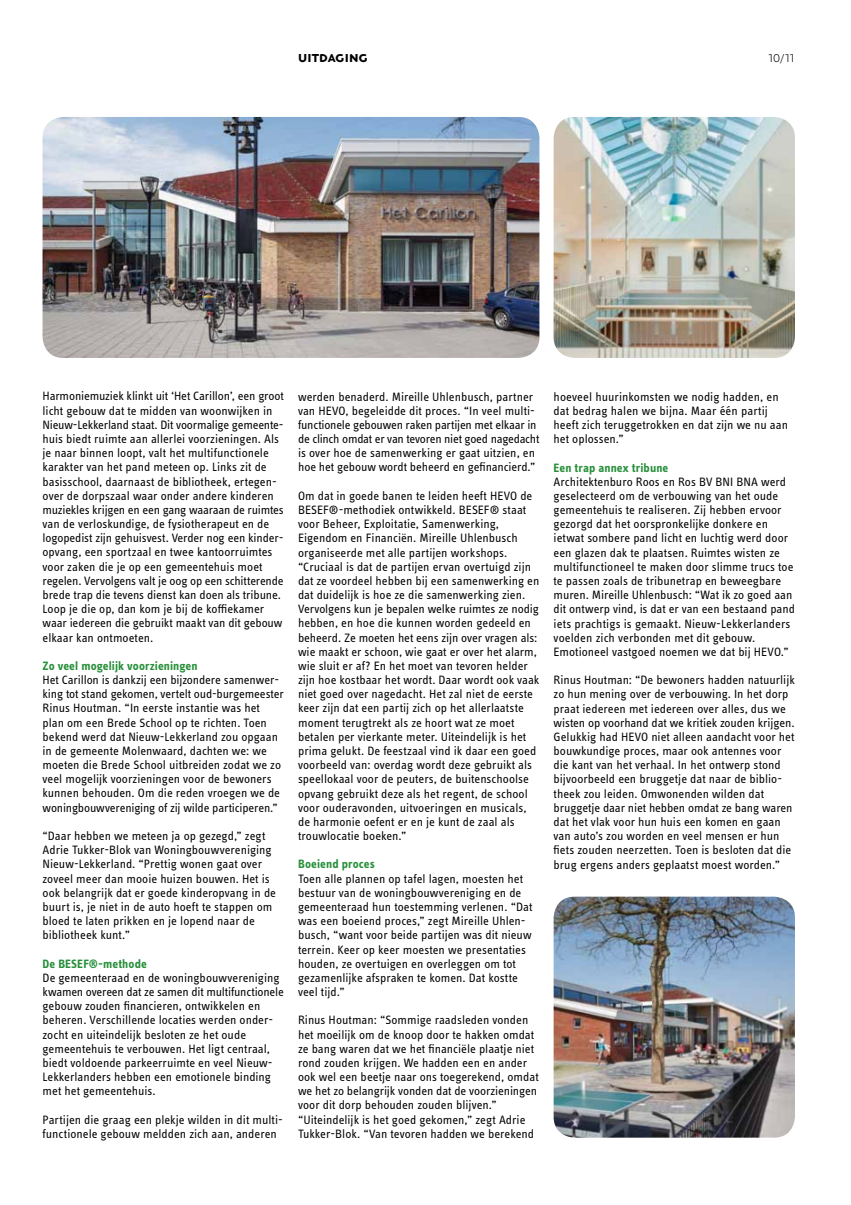
<style>
.page{position:relative;width:851px;height:1205px;background:#fff}
.page>*{position:absolute;margin:0;border:0;box-sizing:border-box;transform-origin:0 0}
.t1{font:12.5px/14.1px "Info OT Text";color:#000}
.t2{font:700 12.5px "Info OT Text";letter-spacing:.01em;color:#28903b}
.t3{font:900 11.88px "Locator Display";letter-spacing:.015em;color:#000}
.t4{font:300 11.88px "Locator";color:#000}
</style>
<div class="page">
<img style="left:43px;top:117px;width:496px;height:241px">
<img style="left:553px;top:896px;width:241px;height:241px">
<img style="left:553px;top:117px;width:241px;height:241px">
<p class="t3" style="left:298px;top:51px;width:71px">UITDAGING</p>
<p class="t4" style="left:768px;top:52px;width:27px">10/11</p>
<p class="t1" style="left:43px;top:389px;width:243px">Harmoniemuziek klinkt uit ‘Het Carillon’, een groot licht gebouw dat te midden van woonwijken in Nieuw-Lekkerland staat. Dit voormalige gemeente&shy;huis biedt ruimte aan allerlei voorzieningen. Als je naar binnen loopt, valt het multifunctionele karakter van het pand meteen op. Links zit de basisschool, daarnaast de bibliotheek, ertegen&shy;over de dorpszaal waar onder andere kinderen muziekles krijgen en een gang waaraan de ruimtes van de verloskundige, de fysiotherapeut en de logopedist zijn gehuisvest. Verder nog een kinder&shy;opvang, een sportzaal en twee kantoorruimtes voor zaken die je op een gemeentehuis moet regelen. Vervolgens valt je oog op een schitterende brede trap die tevens dienst kan doen als tribune.<br>Loop je die op, dan kom je bij de koffiekamer waar iedereen die gebruikt maakt van dit gebouw elkaar kan ontmoeten.</p>
<p class="t2" style="left:43px;top:658px;width:157px">Zo veel mogelijk voorzieningen</p>
<p class="t1" style="left:43px;top:672px;width:243px">Het Carillon is dankzij een bijzondere samenwer&shy;king tot stand gekomen, vertelt oud-burgemeester Rinus Houtman. “In eerste instantie was het plan om een Brede School op te richten. Toen bekend werd dat Nieuw-Lekkerland zou opgaan in de gemeente Molenwaard, dachten we: we moeten die Brede School uitbreiden zodat we zo veel mogelijk voorzieningen voor de bewoners kunnen behouden. Om die reden vroegen we de woningbouwvereniging of zij wilde participeren.”</p>
<p class="t1" style="left:43px;top:828px;width:235px">“Daar hebben we meteen ja op gezegd,” zegt Adrie Tukker-Blok van Woningbouwvereniging Nieuw-Lekkerland. “Prettig wonen gaat over zoveel meer dan mooie huizen bouwen. Het is ook belangrijk dat er goede kinderopvang in de buurt is, je niet in de auto hoeft te stappen om bloed te laten prikken en je lopend naar de bibliotheek kunt.”</p>
<p class="t2" style="left:43px;top:956px;width:106px">De BESEF®-methode</p>
<p class="t1" style="left:43px;top:970px;width:243px">De gemeenteraad en de woningbouwvereniging kwamen overeen dat ze samen dit multifunctionele gebouw zouden financieren, ontwikkelen en beheren. Verschillende locaties werden onder&shy;zocht en uiteindelijk besloten ze het oude gemeentehuis te verbouwen. Het ligt centraal, biedt voldoende parkeerruimte en veel Nieuw-Lekkerlanders hebben een emotionele binding met het gemeentehuis.</p>
<p class="t1" style="left:43px;top:1112px;width:242px">Partijen die graag een plekje wilden in dit multi&shy;functionele gebouw meldden zich aan, anderen</p>
<p class="t1" style="left:298px;top:389px;width:243px">werden benaderd. Mireille Uhlenbusch, partner van HEVO, begeleidde dit proces. “In veel multi&shy;functionele gebouwen raken partijen met elkaar in de clinch omdat er van tevoren niet goed nagedacht is over hoe de samenwerking er gaat uitzien, en hoe het gebouw wordt beheerd en gefinancierd.”</p>
<p class="t1" style="left:298px;top:488px;width:243px">Om dat in goede banen te leiden heeft HEVO de BESEF®-methodiek ontwikkeld. BESEF® staat voor Beheer, Exploitatie, Samenwerking, Eigendom en Financiën. Mireille Uhlenbusch organiseerde met alle partijen workshops. “Cruciaal is dat de partijen ervan overtuigd zijn dat ze voordeel hebben bij een samenwerking en dat duidelijk is hoe ze die samenwerking zien.<br>Vervolgens kun je bepalen welke ruimtes ze nodig hebben, en hoe die kunnen worden gedeeld en beheerd. Ze moeten het eens zijn over vragen als: wie maakt er schoon, wie gaat er over het alarm, wie sluit er af? En het moet van tevoren helder zijn hoe kostbaar het wordt. Daar wordt ook vaak niet goed over nagedacht. Het zal niet de eerste keer zijn dat een partij zich op het allerlaatste moment terugtrekt als ze hoort wat ze moet betalen per vierkante meter. Uiteindelijk is het prima gelukt. De feestzaal vind ik daar een goed voorbeeld van: overdag wordt deze gebruikt als speellokaal voor de peuters, de buitenschoolse opvang gebruikt deze als het regent, de school voor ouderavonden, uitvoeringen en musicals, de harmonie oefent er en je kunt de zaal als trouwlocatie boeken.”</p>
<p class="t2" style="left:298px;top:856px;width:78px">Boeiend proces</p>
<p class="t1" style="left:298px;top:871px;width:236px">Toen alle plannen op tafel lagen, moesten het bestuur van de woningbouwvereniging en de gemeenteraad hun toestemming verlenen. “Dat was een boeiend proces,” zegt Mireille Uhlen&shy;busch, “want voor beide partijen was dit nieuw terrein. Keer op keer moesten we presentaties houden, ze overtuigen en overleggen om tot gezamenlijke afspraken te komen. Dat kostte veel tijd.”</p>
<p class="t1" style="left:298px;top:1013px;width:242px">Rinus Houtman: “Sommige raadsleden vonden het moeilijk om de knoop door te hakken omdat ze bang waren dat we het financiële plaatje niet rond zouden krijgen. We hadden een en ander ook wel een beetje naar ons toegerekend, omdat we het zo belangrijk vonden dat de voorzieningen voor dit dorp behouden zouden blijven.” “Uiteindelijk is het goed gekomen,” zegt Adrie Tukker-Blok. “Van tevoren hadden we berekend</p>
<p class="t1" style="left:553px;top:389px;width:236px">hoeveel huurinkomsten we nodig hadden, en dat bedrag halen we bijna. Maar één partij heeft zich teruggetrokken en dat zijn we nu aan het oplossen.”</p>
<p class="t2" style="left:553px;top:460px;width:116px">Een trap annex tribune</p>
<p class="t1" style="left:553px;top:474px;width:243px">Architektenburo Roos en Ros BV BNI BNA werd geselecteerd om de verbouwing van het oude gemeentehuis te realiseren. Zij hebben ervoor gezorgd dat het oorspronkelijke donkere en ietwat sombere pand licht en luchtig werd door een glazen dak te plaatsen. Ruimtes wisten ze multifunctioneel te maken door slimme trucs toe te passen zoals de tribunetrap en beweegbare muren. Mireille Uhlenbusch: “Wat ik zo goed aan dit ontwerp vind, is dat er van een bestaand pand iets prachtigs is gemaakt. Nieuw-Lekkerlanders voelden zich verbonden met dit gebouw.<br>Emotioneel vastgoed noemen we dat bij HEVO.”</p>
<p class="t1" style="left:553px;top:673px;width:243px">Rinus Houtman: “De bewoners hadden natuurlijk zo hun mening over de verbouwing. In het dorp praat iedereen met iedereen over alles, dus we wisten op voorhand dat we kritiek zouden krijgen.<br>Gelukkig had HEVO niet alleen aandacht voor het bouwkundige proces, maar ook antennes voor die kant van het verhaal. In het ontwerp stond bijvoorbeeld een bruggetje dat naar de biblio&shy;theek zou leiden. Omwonenden wilden dat bruggetje daar niet hebben omdat ze bang waren dat het vlak voor hun huis een komen en gaan van auto’s zou worden en veel mensen er hun fiets zouden neerzetten. Toen is besloten dat die brug ergens anders geplaatst moest worden.”</p>
</div>
